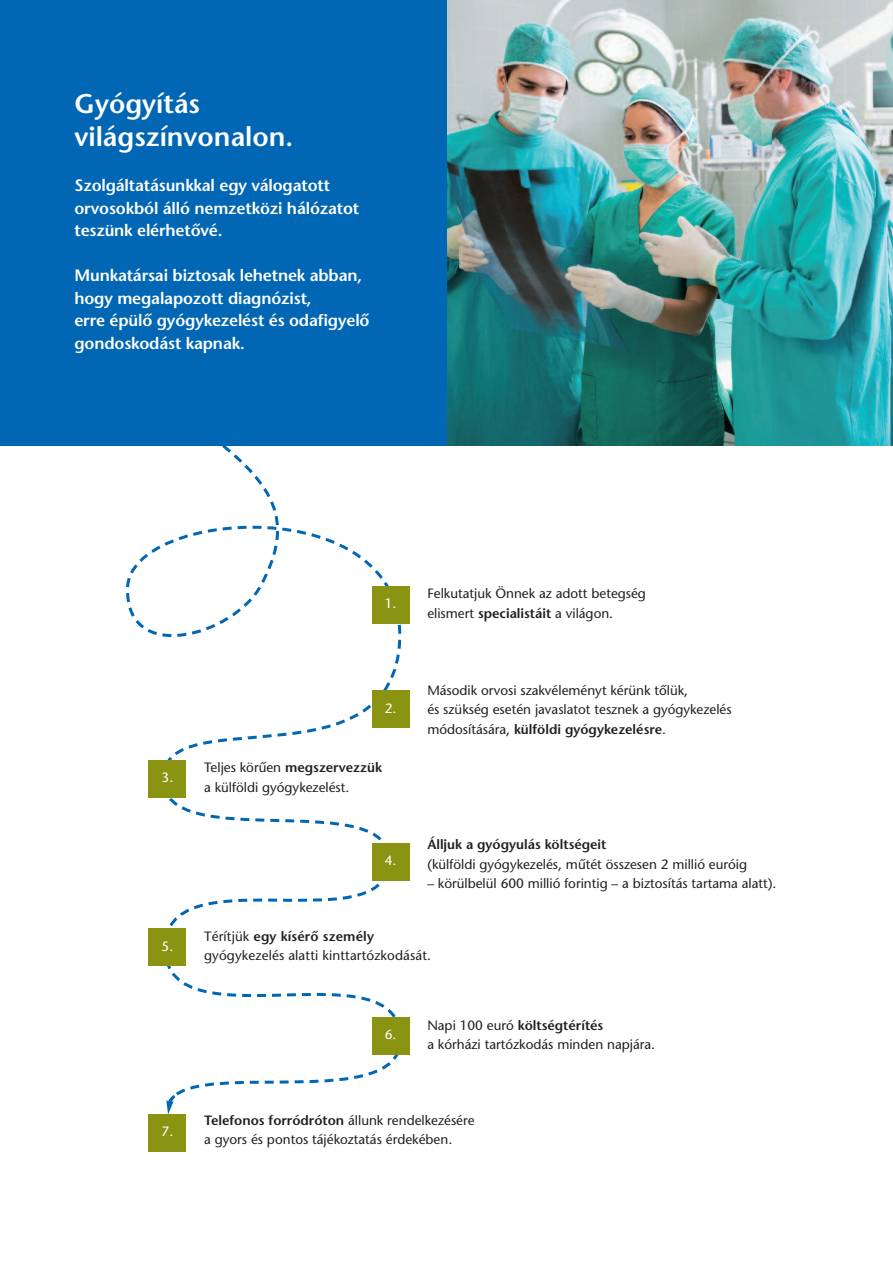
<style>
.page{position:relative;width:893px;height:1263px;background:#fff}
.page>*{position:absolute;margin:0;border:0;box-sizing:border-box;transform-origin:0 0}
.t1{font:27px/33px "ITC Stone Sans M Semi";color:#fff}
.t2{font:16.5px/22.5px "ITC Stone Sans M Semi";letter-spacing:-.01em;color:#fff}
.t3{font:13.5px/19.5px "ITC Stone Sans M";color:#231f20}
.t4{font:13.5px "ITC Stone Sans M Semi";color:#231f20}
.t5{font:13.5px "ITC Stone Sans M";color:#fff}
.s1{font-family:"ITC Stone Sans M"}
.s2{font-family:"ITC Stone Sans M Semi"}
</style>
<div class="page">
<img style="left:446px;top:0;width:447px;height:446px">
<svg style="left:126px;top:454px;width:279px;height:641px"></svg>
<svg style="left:219px;top:446px;width:15px;height:10px"></svg>
<svg style="left:166px;top:1092px;width:13px;height:22px"></svg>
<div style="left:0;top:0;width:446px;height:446px;background:#0166b3"></div>
<div style="left:372px;top:586px;width:37px;height:37px;background:#8b9412"></div>
<div style="left:372px;top:691px;width:37px;height:37px;background:#8b9412"></div>
<div style="left:149px;top:760px;width:37px;height:37px;background:#8b9412"></div>
<div style="left:372px;top:843px;width:37px;height:37px;background:#8b9412"></div>
<div style="left:372px;top:1017px;width:37px;height:37px;background:#8b9412"></div>
<div style="left:149px;top:928px;width:37px;height:38px;background:#8b9412"></div>
<div style="left:149px;top:1114px;width:37px;height:37px;background:#8b9412"></div>
<h1 class="t1" style="left:74px;top:90px;width:220px">Gyógyítás világszínvonalon.</h1>
<p class="t2" style="left:74px;top:176px;width:286px">Szolgáltatásunkkal egy válogatott orvosokból álló nemzetközi hálózatot teszünk elérhetővé.</p>
<p class="t2" style="left:74px;top:266px;width:297px">Munkatársai biztosak lehetnek abban, hogy megalapozott diagnózist,<br>erre épülő gyógykezelést és odafigyelő gondoskodást kapnak.</p>
<p class="t5" style="left:162px;top:773px;width:13px">3.</p>
<p class="t5" style="left:385px;top:598px;width:13px">1.</p>
<p class="t5" style="left:385px;top:703px;width:13px">2.</p>
<p class="t4" style="left:204px;top:763px;width:179px"><span class="s1">Teljes körűen</span> megszervezzük</p>
<p class="t3" style="left:204px;top:779px;width:147px">a külföldi gyógykezelést.</p>
<p class="t5" style="left:385px;top:855px;width:13px">4.</p>
<p class="t3" style="left:427px;top:585px;width:220px">Felkutatjuk Önnek az adott betegség elismert <span class="s2">specialistáit</span> a világon.</p>
<p class="t3" style="left:427px;top:682px;width:306px">Második orvosi szakvéleményt kérünk tőlük,<br>és szükség esetén javaslatot tesznek a gyógykezelés</p>
<p class="t4" style="left:427px;top:724px;width:240px"><span class="s1">módosítására,</span> külföldi gyógykezelésre<span class="s1">.</span></p>
<p class="t4" style="left:427px;top:840px;width:181px">Álljuk a gyógyulás költségeit</p>
<p class="t3" style="left:427px;top:856px;width:321px">(külföldi gyógykezelés, műtét összesen 2 millió euróig</p>
<p class="t3" style="left:427px;top:875px;width:351px">– körülbelül 600 millió forintig – a biztosítás tartama alatt).</p>
<p class="t5" style="left:162px;top:941px;width:13px">5.</p>
<p class="t5" style="left:162px;top:1127px;width:13px">7.</p>
<p class="t4" style="left:204px;top:931px;width:171px"><span class="s1">Térítjük</span> egy kísérő személy</p>
<p class="t3" style="left:204px;top:947px;width:228px">gyógykezelés alatti kinttartózkodását.</p>
<p class="t5" style="left:385px;top:1030px;width:13px">6.</p>
<p class="t4" style="left:427px;top:1020px;width:178px"><span class="s1">Napi 100 euró</span> költségtérítés</p>
<p class="t3" style="left:427px;top:1036px;width:229px">a kórházi tartózkodás minden napjára.</p>
<p class="t4" style="left:204px;top:1115px;width:272px">Telefonos forródróton <span class="s1">állunk rendelkezésére</span></p>
<p class="t3" style="left:204px;top:1131px;width:250px">a gyors és pontos tájékoztatás érdekében.</p>
</div>
